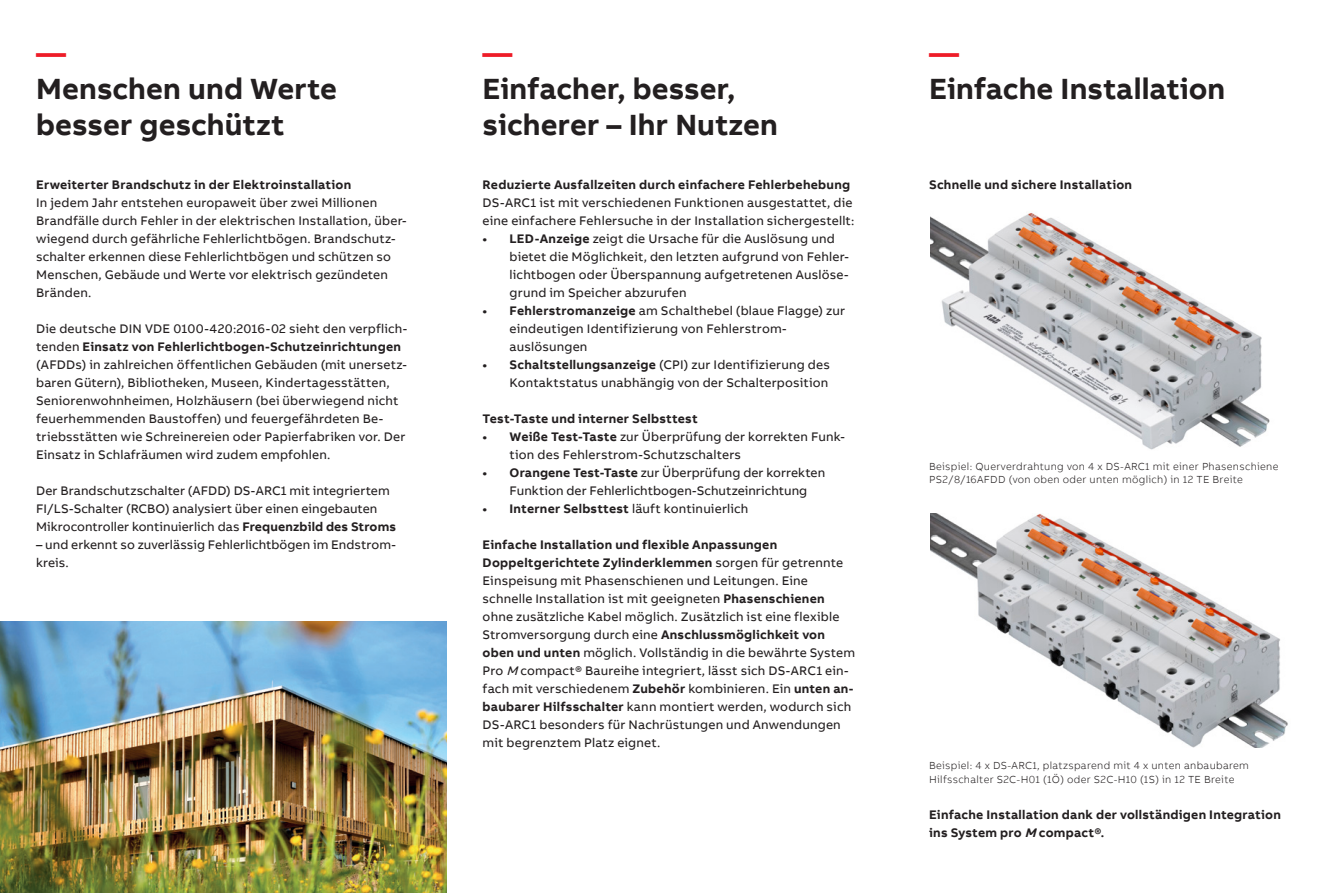
<style>
.page{position:relative;width:1331px;height:893px;background:#fff}
.page>*{position:absolute;margin:0;border:0;box-sizing:border-box;transform-origin:0 0}
.Headline_M_20pt_24pt{font:700 30px/36px "AB Bvoice";letter-spacing:.005em;color:#231f20}
.Headline_M_20pt_24pt-2{font:700 30px "AB Bvoice";color:#ee1c28}
.Listing_01_8_5pt_12p{font:12.75px/18px "AB Bvoice";letter-spacing:.015em;color:#231f20}
.Copytext_8_5pt_12pt{font:12.75px/18px "AB Bvoice";letter-spacing:.015em;color:#231f20}
.Paragraph_Title_8_5p{font:700 12.75px/18px "AB Bvoice";letter-spacing:.02em;color:#231f20}
.Listing_01_8_5pt_12p-2{font:700 12.75px "AB Bvoice";letter-spacing:.02em;color:#231f20}
.Paragraph_Title_8_5p-2{font:300 10.5px/13.5px "AB Bvoice";letter-spacing:.03em;color:#231f20}
.s1{font-weight:700}
.s2{font-weight:400}
.s3{font-style:italic}
</style>
<div class="page">
<img style="left:0;top:621px;width:446px;height:272px">
<img style="left:930px;top:212px;width:340px;height:238px">
<img style="left:930px;top:513px;width:358px;height:234px">
<p class="Headline_M_20pt_24pt-2" style="left:36px;top:34px;width:31px">—</p>
<p class="Headline_M_20pt_24pt" style="left:36px;top:71px;width:302px">Menschen und Werte</p>
<p class="Headline_M_20pt_24pt" style="left:36px;top:107px;width:250px">besser geschützt</p>
<p class="Paragraph_Title_8_5p" style="left:36px;top:176px;width:317px">Erweiterter Brandschutz in der Elektroinstallation</p>
<p class="Copytext_8_5pt_12pt" style="left:36px;top:194px;width:343px">In jedem Jahr entstehen europaweit über zwei Millionen</p>
<p class="Copytext_8_5pt_12pt" style="left:36px;top:212px;width:372px">Brandfälle durch Fehler in der elektrischen Installation, über&shy;wiegend durch gefährliche Fehlerlichtbögen. Brandschutz&shy;schalter erkennen diese Fehlerlichtbögen und schützen so Menschen, Gebäude und Werte vor elektrisch gezündeten Bränden.</p>
<p class="Copytext_8_5pt_12pt" style="left:36px;top:320px;width:373px">Die deutsche DIN VDE 0100-420:2016-02 sieht den verpflich&shy;tenden <span class="s1">Einsatz von Fehlerlichtbogen-Schutzeinrichtungen </span>(AFDDs) in zahlreichen öffentlichen Gebäuden (mit unersetz&shy;baren Gütern), Bibliotheken, Museen, Kindertagesstätten, Seniorenwohnheimen, Holzhäusern (bei überwiegend nicht feuerhemmenden Baustoffen) und feuergefährdeten Be&shy;triebsstätten wie Schreinereien oder Papierfabriken vor. Der Einsatz in Schlafräumen wird zudem empfohlen.</p>
<p class="Copytext_8_5pt_12pt" style="left:36px;top:482px;width:361px">Der Brandschutzschalter (AFDD) DS-ARC1 mit integriertem<br>FI/LS-Schalter (RCBO) analysiert über einen eingebauten<br>Mikrocontroller kontinuierlich das <span class="s1">Frequenzbild des Stroms</span></p>
<p class="Copytext_8_5pt_12pt" style="left:36px;top:536px;width:361px">– und erkennt so zuverlässig Fehlerlichtbögen im Endstrom&shy;kreis.</p>
<p class="Headline_M_20pt_24pt-2" style="left:483px;top:34px;width:31px">—</p>
<p class="Headline_M_20pt_24pt" style="left:483px;top:71px;width:297px">Einfacher, besser, sicherer – Ihr Nutzen</p>
<p class="Listing_01_8_5pt_12p-2" style="left:483px;top:177px;width:369px">Reduzierte Ausfallzeiten durch einfachere Fehlerbehebung</p>
<p class="Listing_01_8_5pt_12p" style="left:483px;top:194px;width:373px">DS-ARC1 ist mit verschiedenen Funktionen ausgestattet, die eine einfachere Fehlersuche in der Installation sichergestellt:</p>
<p class="Listing_01_8_5pt_12p" style="left:510px;top:230px;width:341px;text-indent:-27px"><span class="s1">• LED-Anzeige</span> zeigt die Ursache für die Auslösung und bietet die Möglichkeit, den letzten aufgrund von Fehler&shy;lichtbogen oder Überspannung aufgetretenen Auslöse&shy;grund im Speicher abzurufen</p>
<p class="Listing_01_8_5pt_12p" style="left:510px;top:302px;width:337px;text-indent:-27px"><span class="s1">• Fehlerstromanzeige</span> am Schalthebel (blaue Flagge) zur eindeutigen Identifizierung von Fehlerstrom&shy;auslösungen</p>
<p class="Listing_01_8_5pt_12p" style="left:483px;top:356px;width:349px;text-align:right"><span class="s1">• Schaltstellungsanzeige</span> (CPI) zur Identifizierung des<br>Kontaktstatus unabhängig von der Schalterposition</p>
<p class="Listing_01_8_5pt_12p-2" style="left:483px;top:411px;width:217px">Test-Taste und interner Selbsttest</p>
<p class="Listing_01_8_5pt_12p" style="left:510px;top:428px;width:337px;text-indent:-27px"><span class="s1">• Weiße Test-Taste</span> zur Überprüfung der korrekten Funk&shy;tion des Fehlerstrom-Schutzschalters</p>
<p class="Listing_01_8_5pt_12p" style="left:510px;top:464px;width:317px;text-indent:-27px"><span class="s1">• Orangene Test-Taste</span> zur Überprüfung der korrekten<br>Funktion der Fehlerlichtbogen-Schutzeinrichtung</p>
<p class="Paragraph_Title_8_5p" style="left:483px;top:500px;width:267px">• Interner Selbsttest <span class="s2">läuft kontinuierlich</span></p>
<p class="Listing_01_8_5pt_12p-2" style="left:483px;top:537px;width:296px">Einfache Installation und flexible Anpassungen</p>
<p class="Listing_01_8_5pt_12p" style="left:483px;top:554px;width:374px"><span class="s1">Doppeltgerichtete Zylinderklemmen</span> sorgen für getrennte Einspeisung mit Phasenschienen und Leitungen. Eine schnelle Installation ist mit geeigneten <span class="s1">Phasenschienen </span>ohne zusätzliche Kabel möglich. Zusätzlich ist eine flexible Stromversorgung durch eine <span class="s1">Anschlussmöglichkeit von oben und unten</span> möglich. Vollständig in die bewährte System Pro <span class="s3">M</span> compact® Baureihe integriert, lässt sich DS-ARC1 ein&shy;fach mit verschiedenem <span class="s1">Zubehör</span> kombinieren. Ein <span class="s1">unten an&shy;baubarer Hilfsschalter</span> kann montiert werden, wodurch sich DS-ARC1 besonders für Nachrüstungen und Anwendungen mit begrenztem Platz eignet.</p>
<p class="Headline_M_20pt_24pt-2" style="left:929px;top:34px;width:31px">—</p>
<p class="Headline_M_20pt_24pt" style="left:929px;top:71px;width:298px">Einfache Installation</p>
<p class="Paragraph_Title_8_5p" style="left:929px;top:176px;width:204px">Schnelle und sichere Installation</p>
<p class="Paragraph_Title_8_5p-2" style="left:929px;top:460px;width:351px">Beispiel: Querverdrahtung von 4 x DS-ARC1 mit einer Phasenschiene<br>PS2/8/16AFDD (von oben oder unten möglich) in 12 TE Breite</p>
<p class="Paragraph_Title_8_5p-2" style="left:929px;top:759px;width:321px">Beispiel: 4 x DS-ARC1, platzsparend mit 4 x unten anbaubarem<br>Hilfsschalter S2C-H01 (1Ö) oder S2C-H10 (1S) in 12 TE Breite</p>
<p class="Paragraph_Title_8_5p" style="left:929px;top:806px;width:353px">Einfache Installation dank der vollständigen Integration ins System pro <span class="s3">M</span> compact®.</p>
</div>
